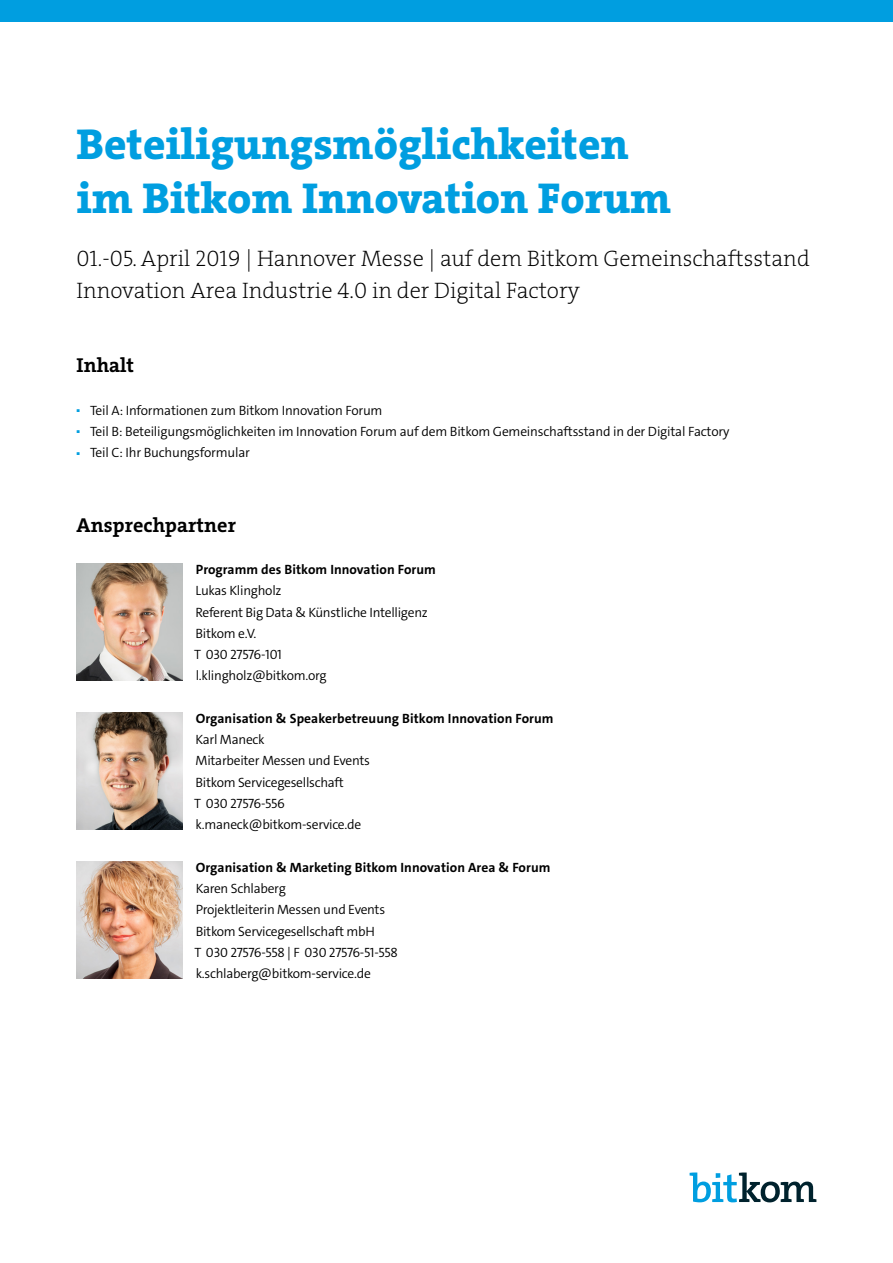
<style>
.page{position:relative;width:893px;height:1263px;background:#fff}
.page>*{position:absolute;margin:0;border:0;box-sizing:border-box;transform-origin:0 0}
.t1{font:43.5px/53.1px "The Serif HP8 Ex Bld";color:#009ee0}
.t2{font:22.5px/32px "The Serif HP2 Ex Lig";color:#000}
.t3{font:20.25px "The Serif HP7 Bld";letter-spacing:.005em;color:#000}
.t4{font:300 13.5px/21.3px "The Sans C4 s";letter-spacing:-.02em;color:#000}
.t5{font:700 13.5px "The Sans C4 s";letter-spacing:.005em;color:#000}
.t6{font:300 4.2px "The Sans C4 s";color:#009ee0}
</style>
<div class="page">
<div style="left:0;top:0;width:893px;height:21px;background:#009ee0"></div>
<svg style="left:690px;top:1172px;width:126px;height:30px"></svg>
<img style="left:76px;top:563px;width:107px;height:117px">
<img style="left:76px;top:712px;width:107px;height:117px">
<img style="left:77px;top:862px;width:105px;height:117px">
<h1 class="t1" style="left:77px;top:118px;width:596px">Beteiligungsmöglichkeiten im Bitkom Innovation Forum</h1>
<h2 class="t2" style="left:77px;top:242px;width:735px">01.-05. April 2019 | Hannover Messe | auf dem Bitkom Gemeinschaftsstand<br>Innovation Area Industrie 4.0 in der Digital Factory</h2>
<h3 class="t3" style="left:77px;top:352px;width:59px">Inhalt</h3>
<p class="t6" style="left:77px;top:408px;width:5px">◼</p>
<p class="t4" style="left:90px;top:399px;width:294px">Teil A: Informationen zum Bitkom Innovation Forum</p>
<p class="t6" style="left:77px;top:429px;width:5px">◼</p>
<p class="t4" style="left:90px;top:421px;width:641px">Teil B: Beteiligungsmöglichkeiten im Innovation Forum auf dem Bitkom Gemeinschaftsstand in der Digital Factory</p>
<p class="t6" style="left:77px;top:450px;width:5px">◼</p>
<p class="t4" style="left:90px;top:442px;width:161px">Teil C: Ihr Buchungsformular</p>
<h3 class="t3" style="left:77px;top:511px;width:161px">Ansprechpartner</h3>
<p class="t5" style="left:196px;top:561px;width:242px">Programm des Bitkom Innovation Forum</p>
<p class="t4" style="left:194px;top:580px;width:235px">Lukas Klingholz<br>Referent Big Data &amp; Künstliche Intelligenz<br>Bitkom e.V.<br>T 030 27576-101<br>l.klingholz@bitkom.org</p>
<p class="t5" style="left:196px;top:710px;width:359px">Organisation &amp; Speakerbetreuung Bitkom Innovation Forum</p>
<p class="t4" style="left:194px;top:729px;width:177px">Karl Maneck<br>Mitarbeiter Messen und Events<br>Bitkom Servicegesellschaft<br>T 030 27576-556 k.maneck@bitkom-service.de</p>
<p class="t5" style="left:196px;top:858px;width:356px">Organisation &amp; Marketing Bitkom Innovation Area &amp; Forum</p>
<p class="t4" style="left:194px;top:878px;width:205px">Karen Schlaberg<br>Projektleiterin Messen und Events<br>Bitkom Servicegesellschaft mbH<br>T 030 27576-558 | F 030 27576-51-558 k.schlaberg@bitkom-service.de</p>
</div>
